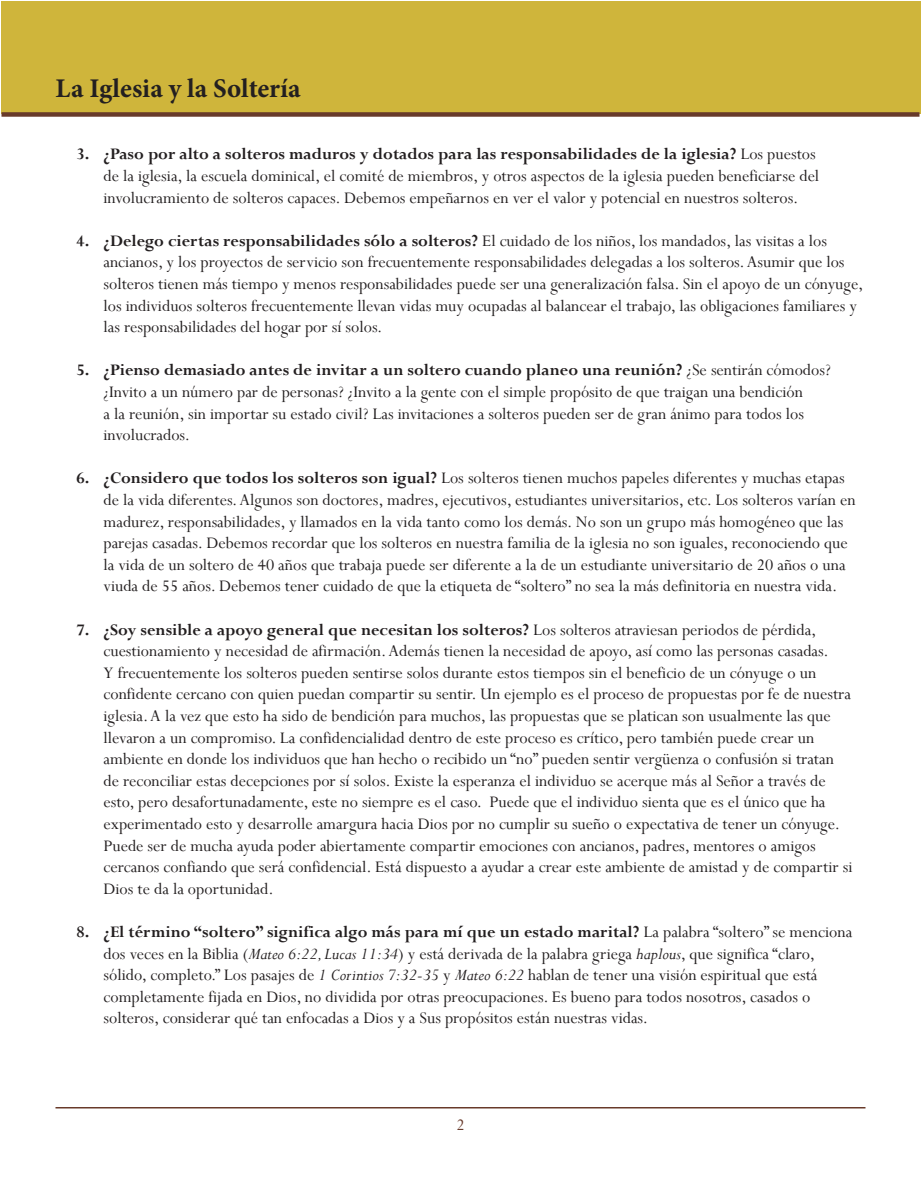
<style>
.page{position:relative;width:921px;height:1191px;background:#fff}
.page>*{position:absolute;margin:0;border:0;box-sizing:border-box;transform-origin:0 0}
.t1{font:700 27px "Minion Pro";color:#231f20}
.t2{font:18px/21.6px "Perpetua";color:#231f20}
.t3{font:18px "Perpetua";color:#683a2a}
.s1{font-weight:700}
.s2{font-style:italic}
</style>
<div class="page">
<div style="left:2px;top:2px;width:919px;height:112px;background:#cfb53b"></div>
<hr style="left:56px;top:1107px;width:810px;height:1px;background:#683a2a">
<div style="left:2px;top:112px;width:918px;height:5px;background:#683a2a"></div>
<h1 class="t1" style="left:56px;top:69px;width:247px">La Iglesia y la Soltería</h1>
<p class="t2" style="left:104px;top:143px;width:717px;text-indent:-27px"><span class="s1">3. ¿Paso por alto a solteros maduros y dotados para las responsabilidades de la iglesia?</span> Los puestos de la iglesia, la escuela dominical, el comité de miembros, y otros aspectos de la iglesia pueden beneficiarse del involucramiento de solteros capaces. Debemos empeñarnos en ver el valor y potencial en nuestros solteros.</p>
<p class="t2" style="left:104px;top:229px;width:761px;text-indent:-27px"><span class="s1">4. ¿Delego ciertas responsabilidades sólo a solteros?</span> El cuidado de los niños, los mandados, las visitas a los ancianos, y los proyectos de servicio son frecuentemente responsabilidades delegadas a los solteros. Asumir que los solteros tienen más tiempo y menos responsabilidades puede ser una generalización falsa. Sin el apoyo de un cónyuge, los individuos solteros frecuentemente llevan vidas muy ocupadas al balancear el trabajo, las obligaciones familiares y las responsabilidades del hogar por sí solos.</p>
<p class="t2" style="left:104px;top:359px;width:729px;text-indent:-27px"><span class="s1">5. ¿Pienso demasiado antes de invitar a un soltero cuando planeo una reunión?</span> ¿Se sentirán cómodos? ¿Invito a un número par de personas? ¿Invito a la gente con el simple propósito de que traigan una bendición<br>a la reunión, sin importar su estado civil? Las invitaciones a solteros pueden ser de gran ánimo para todos los involucrados.</p>
<p class="t2" style="left:104px;top:467px;width:754px;text-indent:-27px"><span class="s1">6. ¿Considero que todos los solteros son igual?</span> Los solteros tienen muchos papeles diferentes y muchas etapas de la vida diferentes. Algunos son doctores, madres, ejecutivos, estudiantes universitarios, etc. Los solteros varían en madurez, responsabilidades, y llamados en la vida tanto como los demás. No son un grupo más homogéneo que las parejas casadas. Debemos recordar que los solteros en nuestra familia de la iglesia no son iguales, reconociendo que la vida de un soltero de 40 años que trabaja puede ser diferente a la de un estudiante universitario de 20 años o una viuda de 55 años. Debemos tener cuidado de que la etiqueta de “soltero” no sea la más definitoria en nuestra vida.</p>
<p class="t2" style="left:104px;top:618px;width:751px;text-indent:-27px"><span class="s1">7. ¿Soy sensible a apoyo general que necesitan los solteros?</span> Los solteros atraviesan periodos de pérdida, cuestionamiento y necesidad de afirmación. Además tienen la necesidad de apoyo, así como las personas casadas.<br>Y frecuentemente los solteros pueden sentirse solos durante estos tiempos sin el beneficio de un cónyuge o un confidente cercano con quien puedan compartir su sentir. Un ejemplo es el proceso de propuestas por fe de nuestra iglesia. A la vez que esto ha sido de bendición para muchos, las propuestas que se platican son usualmente las que llevaron a un compromiso. La confidencialidad dentro de este proceso es crítico, pero también puede crear un ambiente en donde los individuos que han hecho o recibido un “no” pueden sentir vergüenza o confusión si tratan de reconciliar estas decepciones por sí solos. Existe la esperanza el individuo se acerque más al Señor a través de esto, pero desafortunadamente, este no siempre es el caso. Puede que el individuo sienta que es el único que ha experimentado esto y desarrolle amargura hacia Dios por no cumplir su sueño o expectativa de tener un cónyuge.<br>Puede ser de mucha ayuda poder abiertamente compartir emociones con ancianos, padres, mentores o amigos cercanos confiando que será confidencial. Está dispuesto a ayudar a crear este ambiente de amistad y de compartir si Dios te da la oportunidad.</p>
<p class="t2" style="left:104px;top:921px;width:750px;text-indent:-27px"><span class="s1">8. ¿El término “soltero” significa algo más para mí que un estado marital?</span> La palabra “soltero” se menciona dos veces en la Biblia (<span class="s2">Mateo 6:22, Lucas 11:34</span>) y está derivada de la palabra griega <span class="s2">haplous</span>, que significa “claro, sólido, completo.” Los pasajes de <span class="s2">1 Corintios 7:32-35</span> y <span class="s2">Mateo 6:22</span> hablan de tener una visión espiritual que está completamente fijada en Dios, no dividida por otras preocupaciones. Es bueno para todos nosotros, casados o solteros, considerar qué tan enfocadas a Dios y a Sus propósitos están nuestras vidas.</p>
<p class="t3" style="left:456px;top:1114px;width:10px">2</p>
</div>
